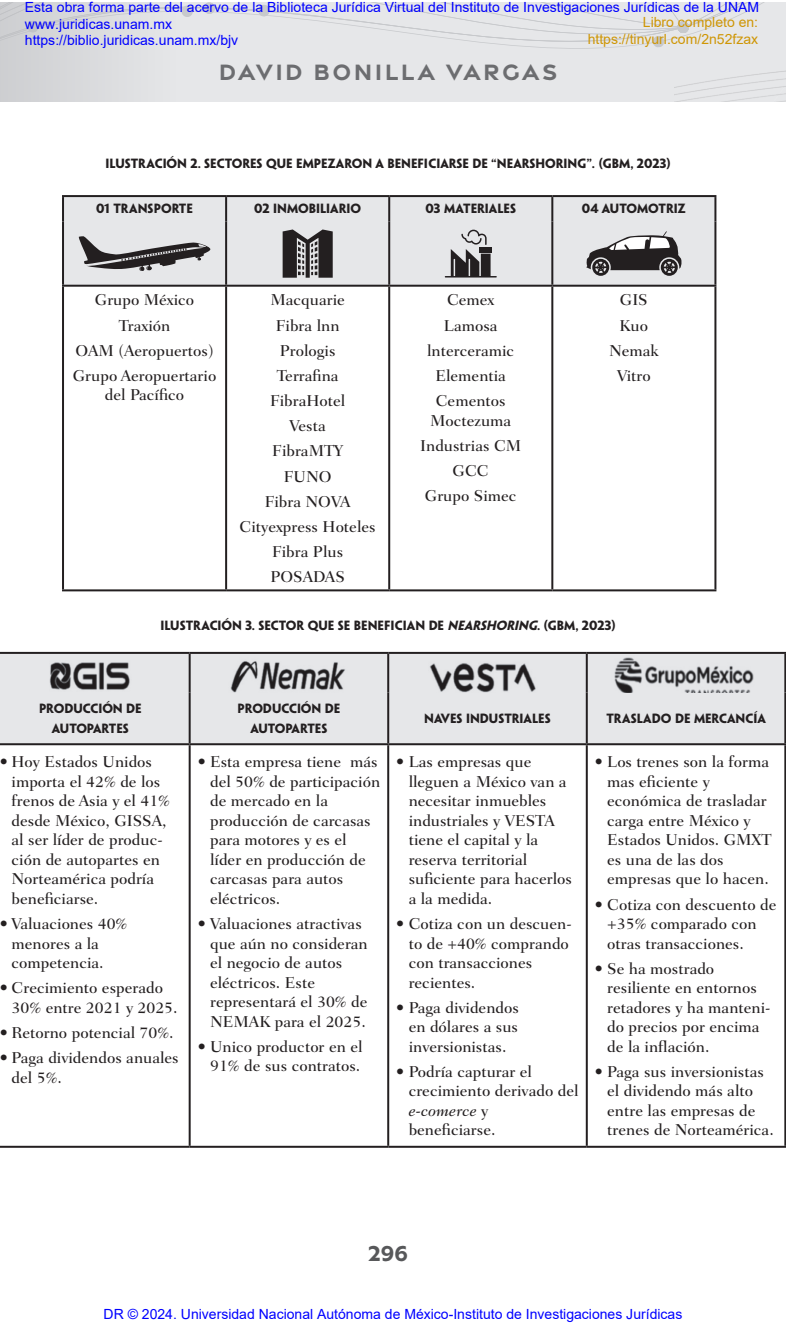
<style>
.page{position:relative;width:786px;height:1324px;background:#fff}
.page>*{position:absolute;margin:0;border:0;box-sizing:border-box;transform-origin:0 0}
.t1{font:700 24px "Gravesend Sans";letter-spacing:.1em;color:#6c6d70}
.t2{font:700 20px "Ofelia Display";color:#57585a}
.t3{font:500 16px/19.6px "Fairfield LT Std";color:#231f20}
.t4{font:14px/16.8px "Arial";color:#00f}
.t5{font:14px/16.8px "Arial";color:#cf9605;text-align:right}
.t6{font:700 12px/19.6px "Penumbra Sans Std";color:#231f20;text-align:center}
.s1{font-style:italic}
</style>
<div class="page">
<div style="left:0;top:3px;width:785px;height:99px;background:#e6e7e9"></div>
<div style="left:0;top:3px;width:175px;height:99px;background:#d9dadc"></div>
<div style="left:64px;top:197px;width:650px;height:88px;background:#e6e7e9"></div>
<hr style="left:62px;top:195px;width:164px;height:2px;background:#231f20">
<hr style="left:62px;top:197px;width:2px;height:24px;background:#231f20">
<hr style="left:226px;top:195px;width:163px;height:2px;background:#231f20">
<hr style="left:225px;top:197px;width:2px;height:24px;background:#231f20">
<hr style="left:389px;top:195px;width:163px;height:2px;background:#231f20">
<hr style="left:388px;top:197px;width:2px;height:24px;background:#231f20">
<hr style="left:552px;top:195px;width:164px;height:2px;background:#231f20">
<hr style="left:551px;top:197px;width:2px;height:24px;background:#231f20">
<hr style="left:714px;top:197px;width:2px;height:24px;background:#231f20">
<hr style="left:62px;top:221px;width:2px;height:64px;background:#231f20">
<hr style="left:225px;top:221px;width:2px;height:64px;background:#231f20">
<hr style="left:388px;top:221px;width:2px;height:64px;background:#231f20">
<hr style="left:551px;top:221px;width:2px;height:64px;background:#231f20">
<hr style="left:714px;top:221px;width:2px;height:64px;background:#231f20">
<hr style="left:62px;top:285px;width:164px;height:2px;background:#231f20">
<hr style="left:62px;top:287px;width:2px;height:302px;background:#231f20">
<hr style="left:226px;top:285px;width:163px;height:2px;background:#231f20">
<hr style="left:225px;top:287px;width:2px;height:302px;background:#231f20">
<hr style="left:389px;top:285px;width:163px;height:2px;background:#231f20">
<hr style="left:388px;top:287px;width:2px;height:302px;background:#231f20">
<hr style="left:552px;top:285px;width:164px;height:2px;background:#231f20">
<hr style="left:551px;top:287px;width:2px;height:302px;background:#231f20">
<hr style="left:714px;top:287px;width:2px;height:302px;background:#231f20">
<hr style="left:62px;top:589px;width:164px;height:2px;background:#231f20">
<hr style="left:226px;top:589px;width:163px;height:2px;background:#231f20">
<hr style="left:389px;top:589px;width:163px;height:2px;background:#231f20">
<hr style="left:552px;top:589px;width:164px;height:2px;background:#231f20">
<svg style="left:79px;top:236px;width:132px;height:35px;background:#969597"></svg>
<svg style="left:282px;top:229px;width:51px;height:49px;background:#5a5859"></svg>
<svg style="left:444px;top:230px;width:52px;height:47px;background:#989799"></svg>
<svg style="left:586px;top:231px;width:96px;height:45px;background:#888687"></svg>
<div style="left:0;top:654px;width:784px;height:89px;background:#e6e7e9"></div>
<hr style="left:0;top:652px;width:190px;height:2px;background:#231f20">
<hr style="left:190px;top:652px;width:198px;height:2px;background:#231f20">
<hr style="left:189px;top:654px;width:2px;height:38px;background:#231f20">
<hr style="left:388px;top:652px;width:198px;height:2px;background:#231f20">
<hr style="left:387px;top:654px;width:2px;height:38px;background:#231f20">
<hr style="left:586px;top:652px;width:199px;height:2px;background:#231f20">
<hr style="left:585px;top:654px;width:2px;height:38px;background:#231f20">
<hr style="left:784px;top:654px;width:1px;height:38px;background:#231f20">
<hr style="left:189px;top:692px;width:2px;height:51px;background:#231f20">
<hr style="left:387px;top:692px;width:2px;height:51px;background:#231f20">
<hr style="left:585px;top:692px;width:2px;height:51px;background:#231f20">
<hr style="left:784px;top:692px;width:1px;height:51px;background:#231f20">
<hr style="left:0;top:743px;width:190px;height:2px;background:#231f20">
<hr style="left:190px;top:743px;width:198px;height:2px;background:#231f20">
<hr style="left:189px;top:745px;width:2px;height:400px;background:#231f20">
<hr style="left:388px;top:743px;width:198px;height:2px;background:#231f20">
<hr style="left:387px;top:745px;width:2px;height:400px;background:#231f20">
<hr style="left:586px;top:743px;width:199px;height:2px;background:#231f20">
<hr style="left:585px;top:745px;width:2px;height:400px;background:#231f20">
<hr style="left:784px;top:745px;width:1px;height:400px;background:#231f20">
<hr style="left:0;top:1145px;width:190px;height:2px;background:#231f20">
<hr style="left:190px;top:1145px;width:198px;height:2px;background:#231f20">
<hr style="left:388px;top:1145px;width:198px;height:2px;background:#231f20">
<hr style="left:586px;top:1145px;width:199px;height:2px;background:#231f20">
<img style="left:49px;top:661px;width:82px;height:30px">
<img style="left:229px;top:658px;width:120px;height:34px">
<img style="left:428px;top:658px;width:109px;height:34px">
<img style="left:611px;top:656px;width:144px;height:36px">
<svg style="left:0;top:2px;width:786px;height:78px"></svg>
<p class="t4" style="left:25px;top:-2px;width:735px">Esta obra forma parte del acervo de la Biblioteca Jurídica Virtual del Instituto de Investigaciones Jurídicas de la UNAM www.juridicas.unam.mx<br>https://biblio.juridicas.unam.mx/bjv</p>
<p class="t5" style="left:587px;top:13px;width:172px">Libro completo en: https://tinyurl.com/2n52fzax</p>
<h1 class="t1" style="left:219px;top:56px;width:340px">DAVID BONILLA VARGAS</h1>
<p class="t6" style="left:106px;top:153px;width:566px">ILUSTRACIÓN 2. SECTORES QUE EMPEZARON A BENEFICIARSE DE “NEARSHORING”. (GBM, 2023)</p>
<p class="t6" style="left:96px;top:199px;width:98px">01 TRANSPORTE</p>
<p class="t6" style="left:254px;top:199px;width:108px">02 INMOBILIARIO</p>
<p class="t6" style="left:425px;top:199px;width:92px">03 MATERIALES</p>
<p class="t6" style="left:582px;top:199px;width:105px">04 AUTOMOTRIZ</p>
<p class="t3" style="left:73px;top:287px;width:145px;line-height:25.2px;text-align:center">Grupo México<br>Traxión<br>OAM (Aeropuertos)<br>Grupo Aeropuertario</p>
<p class="t3" style="left:105px;top:385px;width:81px">del Pacífico</p>
<p class="t3" style="left:239px;top:287px;width:137px;line-height:25.2px;text-align:center">Macquarie<br>Fibra lnn<br>Prologis<br>Terrafina<br>FibraHotel<br>Vesta<br>FibraMTY<br>FUNO<br>Fibra NOVA<br>Cityexpress Hoteles<br>Fibra Plus<br>POSADAS</p>
<p class="t3" style="left:427px;top:287px;width:89px;line-height:25.2px;text-align:center">Cemex<br>Lamosa lnterceramic<br>Elementia<br>Cementos</p>
<p class="t3" style="left:420px;top:408px;width:103px;line-height:25.2px;text-align:center">Moctezuma<br>Industrias CM<br>GCC<br>Grupo Simec</p>
<p class="t3" style="left:609px;top:287px;width:51px;line-height:25.2px;text-align:center">GIS<br>Kuo<br>Nemak<br>Vitro</p>
<p class="t6" style="left:160px;top:615px;width:457px">ILUSTRACIÓN 3. SECTOR QUE SE BENEFICIAN DE <span class="s1">NEARSHORING</span>. (GBM, 2023)</p>
<p class="t6" style="left:39px;top:699px;width:104px">PRODUCCIÓN DE<br>AUTOPARTES</p>
<p class="t6" style="left:237px;top:699px;width:104px">PRODUCCIÓN DE<br>AUTOPARTES</p>
<p class="t3" style="left:12px;top:752px;width:160px;text-indent:-12px">• Hoy Estados Unidos importa el 42% de los frenos de Asia y el 41% desde México, GISSA, al ser líder de produc&shy;ción de autopartes en<br>Norteamérica podría beneficiarse.</p>
<p class="t3" style="left:12px;top:914px;width:117px;text-indent:-12px">• Valuaciones 40% menores a la competencia.</p>
<p class="t3" style="left:12px;top:978px;width:167px;text-indent:-12px">• Crecimiento esperado<br>30% entre 2021 y 2025.</p>
<p class="t3" style="left:-1px;top:1023px;width:176px">• Retorno potencial 70%.</p>
<p class="t3" style="left:12px;top:1048px;width:169px;text-indent:-12px">• Paga dividendos anuales del 5%.</p>
<p class="t3" style="left:210px;top:752px;width:171px;text-indent:-12px">• Esta empresa tiene más del 50% de participación de mercado en la producción de carcasas para motores y es el líder en producción de carcasas para autos eléctricos.</p>
<p class="t3" style="left:210px;top:914px;width:159px;text-indent:-12px">• Valuaciones atractivas que aún no consideran el negocio de autos eléctricos. Este representará el 30% de<br>NEMAK para el 2025.</p>
<p class="t3" style="left:198px;top:1036px;width:166px;text-align:right">• Unico productor en el<br>91% de sus contratos.</p>
<p class="t6" style="left:424px;top:708px;width:128px">NAVES INDUSTRIALES</p>
<p class="t6" style="left:606px;top:708px;width:161px">TRASLADO DE MERCANCÍA</p>
<p class="t3" style="left:408px;top:752px;width:165px;text-indent:-12px">• Las empresas que lleguen a México van a necesitar inmuebles industriales y VESTA tiene el capital y la reserva territorial suficiente para hacerlos a la medida.</p>
<p class="t3" style="left:408px;top:914px;width:164px;text-indent:-12px">• Cotiza con un descuen&shy;to de +40% comprando con transacciones recientes.</p>
<p class="t3" style="left:408px;top:997px;width:112px;text-align:justify;text-indent:-12px">• Paga dividendos en dólares a sus inversionistas.</p>
<p class="t3" style="left:408px;top:1062px;width:171px;text-indent:-12px">• Podría capturar el crecimiento derivado del <span class="s1">e-comerce</span> y beneficiarse.</p>
<p class="t3" style="left:607px;top:752px;width:166px;text-indent:-12px">• Los trenes son la forma mas eficiente y económica de trasladar carga entre México y<br>Estados Unidos. GMXT es una de las dos empresas que lo hacen.</p>
<p class="t3" style="left:607px;top:894px;width:171px;text-indent:-12px">• Cotiza con descuento de +35% comparado con otras transacciones.</p>
<p class="t3" style="left:607px;top:958px;width:165px;text-indent:-12px">• Se ha mostrado resiliente en entornos retadores y ha manteni&shy;do precios por encima de la inflación.</p>
<p class="t3" style="left:607px;top:1062px;width:168px;text-indent:-12px">• Paga sus inversionistas el dividendo más alto entre las empresas de trenes de Norteamérica.</p>
<p class="t2" style="left:368px;top:1238px;width:41px">296</p>
<p class="t4" style="left:104px;top:1305px;width:580px">DR © 2024. Universidad Nacional Autónoma de México-Instituto de Investigaciones Jurídicas</p>
</div>
